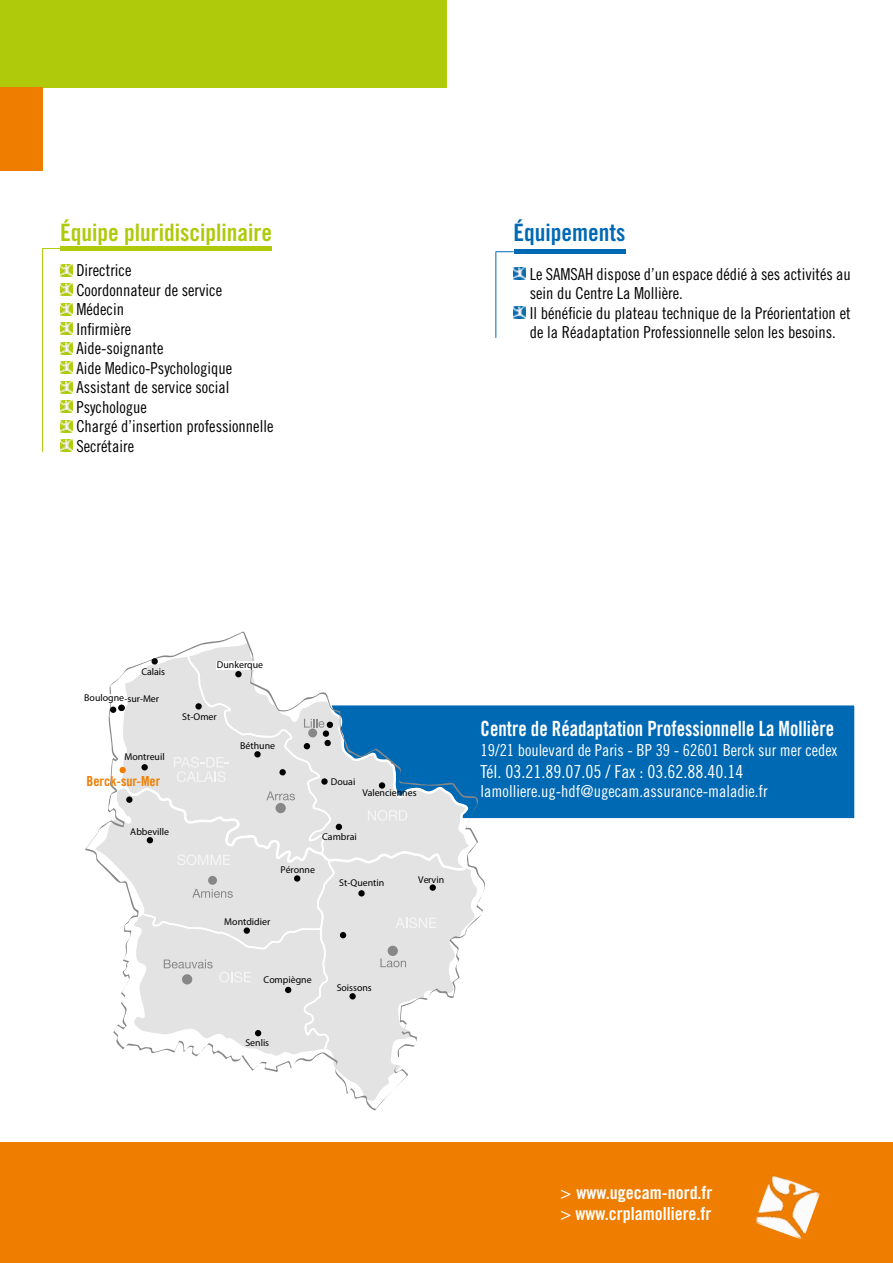
<style>
.page{position:relative;width:893px;height:1263px;background:#fff}
.page>*{position:absolute;margin:0;border:0;box-sizing:border-box;transform-origin:0 0}
.t1{font:24px "Trade Gothic LT Std Bd Cn 20";color:#afca0b}
.t2{font:24px "Trade Gothic LT Std Bd Cn 20";color:#0069b4}
.t3{font:21px "Trade Gothic LT Std Bd Cn 20";color:#fff;scale:.9 1}
.t4{font:18px/21.6px "Trade Gothic LT Std Bd Cn 20";color:#fff}
.t5{font:18px "Trade Gothic LT Std Cn 18";color:#fff}
.t6{font:16.5px/19.5px "Trade Gothic LT Std Cn 18";color:#000}
.t7{font:16.5px "Trade Gothic LT Std Cn 18";color:#fff}
.t8{font:13.8px "Trade Gothic LT Std Bd Cn 20";color:#ef7d00}
.t9{font:9.9px "Myriad Pro";color:#000}
.s1{font-family:"Trade Gothic LT Std Cn 18"}
</style>
<div class="page">
<div style="left:0;top:0;width:446px;height:87px;background:#afca0b"></div>
<div style="left:0;top:87px;width:43px;height:84px;background:#ef7d00"></div>
<div style="left:0;top:1142px;width:893px;height:121px;background:#ef7d00"></div>
<div style="left:330px;top:704px;width:526px;height:115px;background:#0069b4;border:2px solid #fff"></div>
<svg style="left:514px;top:268px;width:11px;height:12px"></svg>
<svg style="left:514px;top:307px;width:11px;height:12px"></svg>
<div style="left:514px;top:249px;width:111px;height:5px;background:#0069b4"></div>
<svg style="left:495px;top:251px;width:19px;height:1px"></svg>
<hr style="left:495px;top:252px;width:1px;height:86px;background:#0069b4">
<img style="left:755px;top:1175px;width:65px;height:65px">
<svg style="left:60px;top:264px;width:12px;height:12px"></svg>
<svg style="left:60px;top:284px;width:12px;height:12px"></svg>
<svg style="left:60px;top:303px;width:12px;height:12px"></svg>
<svg style="left:60px;top:323px;width:12px;height:12px"></svg>
<svg style="left:60px;top:342px;width:12px;height:12px"></svg>
<svg style="left:60px;top:362px;width:12px;height:12px"></svg>
<svg style="left:60px;top:381px;width:12px;height:12px"></svg>
<svg style="left:60px;top:401px;width:12px;height:12px"></svg>
<svg style="left:60px;top:420px;width:12px;height:12px"></svg>
<svg style="left:60px;top:440px;width:12px;height:12px"></svg>
<svg style="left:42px;top:248px;width:18px;height:1px"></svg>
<hr style="left:42px;top:249px;width:1px;height:203px;background:#afca0b">
<div style="left:60px;top:246px;width:212px;height:5px;background:#afca0b"></div>
<svg style="left:92px;top:654px;width:387px;height:448px"></svg>
<h1 class="t1" style="left:60px;top:218px;width:213px">Équipe pluridisciplinaire</h1>
<p class="t6" style="left:76px;top:261px;width:199px">Directrice<br>Coordonnateur de service<br>Médecin<br>Infirmière<br>Aide-soignante<br>Aide Medico-Psychologique<br>Assistant de service social<br>Psychologue<br>Chargé d’insertion professionnelle<br>Secrétaire</p>
<h1 class="t2" style="left:514px;top:218px;width:113px">Équipements</h1>
<p class="t6" style="left:530px;top:264px;width:323px">Le SAMSAH dispose d’un espace dédié à ses activités au sein du Centre La Mollière.<br>Il bénéficie du plateau technique de la Préorientation et de la Réadaptation Professionnelle selon les besoins.</p>
<p class="t9" style="left:141px;top:665px;width:25px">Calais</p>
<p class="t9" style="left:84px;top:692px;width:76px">Boulogne-sur-Mer</p>
<p class="t9" style="left:124px;top:751px;width:42px">Montreuil</p>
<p class="t8" style="left:87px;top:773px;width:75px">Berck-sur-Mer</p>
<p class="t9" style="left:130px;top:825px;width:40px">Abbeville</p>
<p class="t9" style="left:217px;top:658px;width:48px">Dunkerque</p>
<p class="t9" style="left:182px;top:711px;width:36px">St-Omer</p>
<p class="t9" style="left:240px;top:740px;width:36px">Béthune</p>
<p class="t9" style="left:331px;top:775px;width:26px">Douai</p>
<p class="t9" style="left:362px;top:786px;width:56px">Valenciennes</p>
<p class="t9" style="left:322px;top:831px;width:36px">Cambrai</p>
<p class="t9" style="left:280px;top:863px;width:36px">Péronne</p>
<p class="t9" style="left:339px;top:877px;width:46px">St-Quentin</p>
<p class="t9" style="left:224px;top:915px;width:47px">Montdidier</p>
<p class="t9" style="left:418px;top:873px;width:28px">Vervin</p>
<p class="t9" style="left:264px;top:974px;width:49px">Compiègne</p>
<p class="t9" style="left:245px;top:1036px;width:25px">Senlis</p>
<p class="t9" style="left:337px;top:982px;width:37px">Soissons</p>
<p class="t3" style="left:481px;top:716px;width:394px">Centre de Réadaptation Professionnelle La Mollière</p>
<p class="t7" style="left:481px;top:740px;width:358px">19/21 boulevard de Paris - BP 39 - 62601 Berck sur mer cedex</p>
<p class="t5" style="left:481px;top:760px;width:264px">Tél. 03.21.89.07.05 / Fax : 03.62.88.40.14</p>
<p class="t7" style="left:481px;top:782px;width:289px">lamolliere.ug-hdf@ugecam.assurance-maladie.fr</p>
<p class="t4" style="left:561px;top:1181px;width:154px"><span class="s1">&gt;</span> www.ugecam-nord.fr <span class="s1">&gt;</span> www.crplamolliere.fr</p>
</div>
